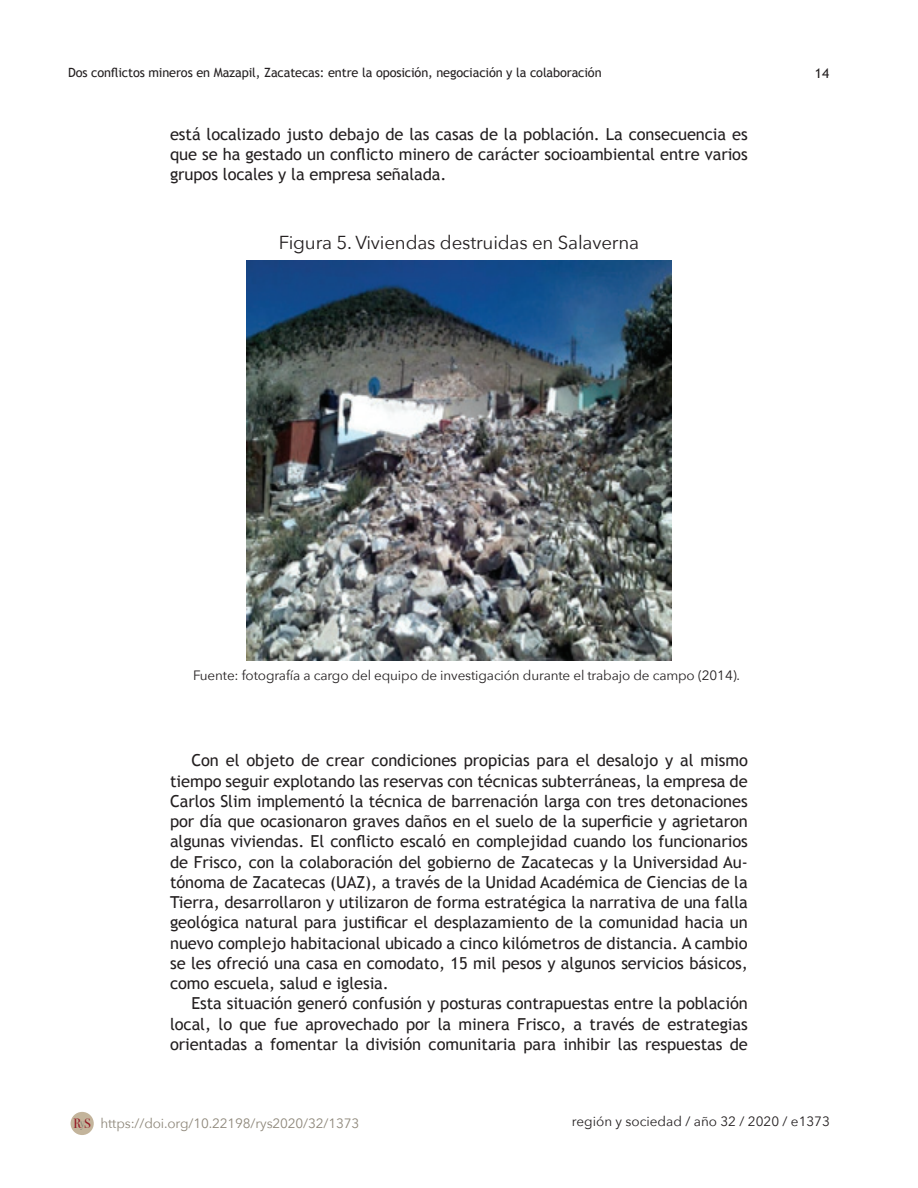
<style>
.page{position:relative;width:918px;height:1188px;background:#fff}
.page>*{position:absolute;margin:0;border:0;box-sizing:border-box;transform-origin:0 0}
.t1{font:18.75px "Avenir Next";letter-spacing:-.01em;color:#231f20}
.t2{font:16.5px/20.2px "Trebuchet MS";letter-spacing:-.005em;color:#231f20;text-align:justify}
.t3{font:13.5px "Avenir Next";letter-spacing:-.01em;color:#231f20}
.t4{font:13.5px "Avenir Next";letter-spacing:-.01em;color:#8e877a}
.t5{font:13.5px "Trebuchet MS";color:#231f20}
.t6{font:12.75px "Trebuchet MS";letter-spacing:-.01em;color:#231f20}
.s1{font-family:"Bodoni Svty Two ITCTT";color:#931924}
.s2{font-family:"Bodoni Svty Two ITCTT";font-size:12px}
</style>
<div class="page">
<div style="left:71px;top:1112px;width:23px;height:23px;background:#c3b49b;border-radius:50%"></div>
<img style="left:246px;top:260px;width:426px;height:401px">
<p class="t6" style="left:68px;top:65px;width:535px">Dos conflictos mineros en Mazapil, Zacatecas: entre la oposición, negociación y la colaboración</p>
<p class="t5" style="left:815px;top:65px;width:16px">14</p>
<p class="t2" style="left:170px;top:124px;width:579px">está localizado justo debajo de las casas de la población. La consecuencia es que se ha gestado un conflicto minero de carácter socioambiental entre varios grupos locales y la empresa señalada.</p>
<p class="t1" style="left:279px;top:226px;width:362px">Figura 5. Viviendas destruidas en Salaverna</p>
<p class="t3" style="left:193px;top:663px;width:549px">Fuente: fotografía a cargo del equipo de investigación durante el trabajo de campo (2014).</p>
<p class="t2" style="left:170px;top:751px;width:579px;text-indent:21px">Con el objeto de crear condiciones propicias para el desalojo y al mismo tiempo seguir explotando las reservas con técnicas subterráneas, la empresa de Carlos Slim implementó la técnica de barrenación larga con tres detonaciones por día que ocasionaron graves daños en el suelo de la superficie y agrietaron algunas viviendas. El conflicto escaló en complejidad cuando los funcionarios de Frisco, con la colaboración del gobierno de Zacatecas y la Universidad Au&shy;tónoma de Zacatecas (UAZ), a través de la Unidad Académica de Ciencias de la Tierra, desarrollaron y utilizaron de forma estratégica la narrativa de una falla geológica natural para justificar el desplazamiento de la comunidad hacia un nuevo complejo habitacional ubicado a cinco kilómetros de distancia. A cambio se les ofreció una casa en comodato, 15 mil pesos y algunos servicios básicos, como escuela, salud e iglesia.</p>
<p class="t2" style="left:170px;top:994px;width:579px;text-indent:21px">Esta situación generó confusión y posturas contrapuestas entre la población local, lo que fue aprovechado por la minera Frisco, a través de estrategias orientadas a fomentar la división comunitaria para inhibir las respuestas de</p>
<p class="t4" style="left:74px;top:1112px;width:287px"><span class="s1">R</span><span class="s2">y</span><span class="s1">S</span> https://doi.org/10.22198/rys2020/32/1373</p>
<p class="t3" style="left:572px;top:1110px;width:260px">región y sociedad / año 32 / 2020 / e1373</p>
</div>
